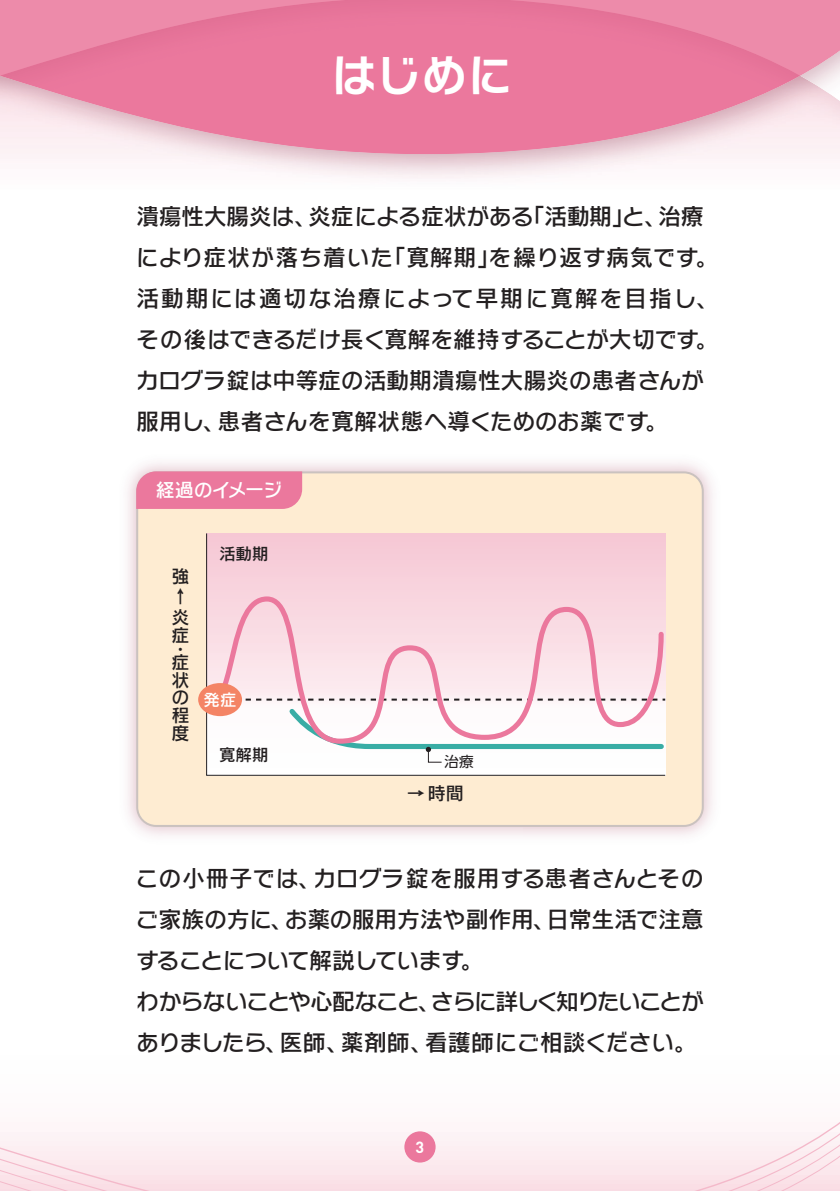
<style>
.page{position:relative;width:840px;height:1191px;background:#fff}
.page>*{position:absolute;margin:0;border:0;box-sizing:border-box;transform-origin:0 0}
.t1{font:45px "Rodin NTLG Pro B 90 pv RKSJ H";color:#fff}
.t2{font:23px/41px "Rodin NTLG Pro DB 90 pv RKSJ H";letter-spacing:-.015em;color:#231f20}
.t3{font:19px "Rodin NTLG Pro DB 90 pv RKSJ H";letter-spacing:-.03em;color:#fff}
.t4{font:18px/17.8px "Rodin NTLG Pro DB 90 pv RKSJ H";color:#231f20}
.t5{font:16.4px "Rodin NTLG Pro DB 90 pv RKSJ H";color:#231f20}
.t6{font:16.4px "Rodin NTLG Pro DB 90 pv RKSJ H";color:#fff}
.t7{font:700 16px "DIN Pro";color:#fff}
.t8{font:14.4px "UD Shin Go Pro Regular 90 pv RKSJ H";color:#231f20}
</style>
<div class="page">
<img style="left:0;top:76px;width:799px;height:78px">
<img style="left:798px;top:76px;width:41px;height:25px">
<svg style="left:0;top:0;width:839px;height:76px;background:#ea7da0"></svg>
<svg style="left:0;top:1122px;width:839px;height:69px"></svg>
<div style="left:404px;top:1131px;width:31px;height:31px;background:#eb789d;border-radius:50%"></div>
<img style="left:127px;top:462px;width:586px;height:374px">
<div style="left:136px;top:471px;width:567px;height:356px;background:#feecd2"></div>
<div style="left:136px;top:471px;width:166px;height:38px;background:#eb789d"></div>
<svg style="left:205px;top:532px;width:460px;height:244px;background:#f5d3dc"></svg>
<svg style="left:204px;top:594px;width:462px;height:152px;background:#f9dae1"></svg>
<svg style="left:206px;top:698px;width:460px;height:65px"></svg>
<div style="left:198px;top:683px;width:44px;height:33px;background:#f48465;border-radius:50%"></div>
<h1 class="t1" style="left:331px;top:58px;width:182px">はじめに</h1>
<p class="t2" style="left:136px;top:199px;width:584px">潰瘍性大腸炎は、炎症による症状がある「活動期」と、治療により症状が落ち着いた「寛解期」を繰り返す病気です。活動期には適切な治療によって早期に寛解を目指し、その後はできるだけ長く寛解を維持することが大切です。カログラ錠は中等症の活動期潰瘍性大腸炎の患者さんが服用し、患者さんを寛解状態へ導くためのお薬です。</p>
<p class="t3" style="left:156px;top:483px;width:128px">経過のイメージ</p>
<p class="t4" style="left:171px;top:568px;width:19px;line-height:20.6px">強↑炎</p>
<p class="t4" style="left:171px;top:631px;width:18px;line-height:13.6px">症・症</p>
<p class="t4" style="left:171px;top:674px;width:19px;text-align:justify">状の程度</p>
<p class="t5" style="left:219px;top:547px;width:51px">活動期</p>
<p class="t6" style="left:203px;top:693px;width:34px">発症</p>
<p class="t5" style="left:219px;top:748px;width:51px">寛解期</p>
<p class="t8" style="left:444px;top:756px;width:31px">治療</p>
<p class="t4" style="left:407px;top:787px;width:58px">→時間</p>
<p class="t2" style="left:135px;top:860px;width:569px">この小冊子では、カログラ錠を服用する患者さんとそのご家族の方に、お薬の服用方法や副作用、日常生活で注意することについて解説しています。<br>わからないことや心配なこと、さらに詳しく知りたいことがありましたら、医師、薬剤師、看護師にご相談ください。</p>
<p class="t7" style="left:415px;top:1137px;width:10px">53</p>
</div>
